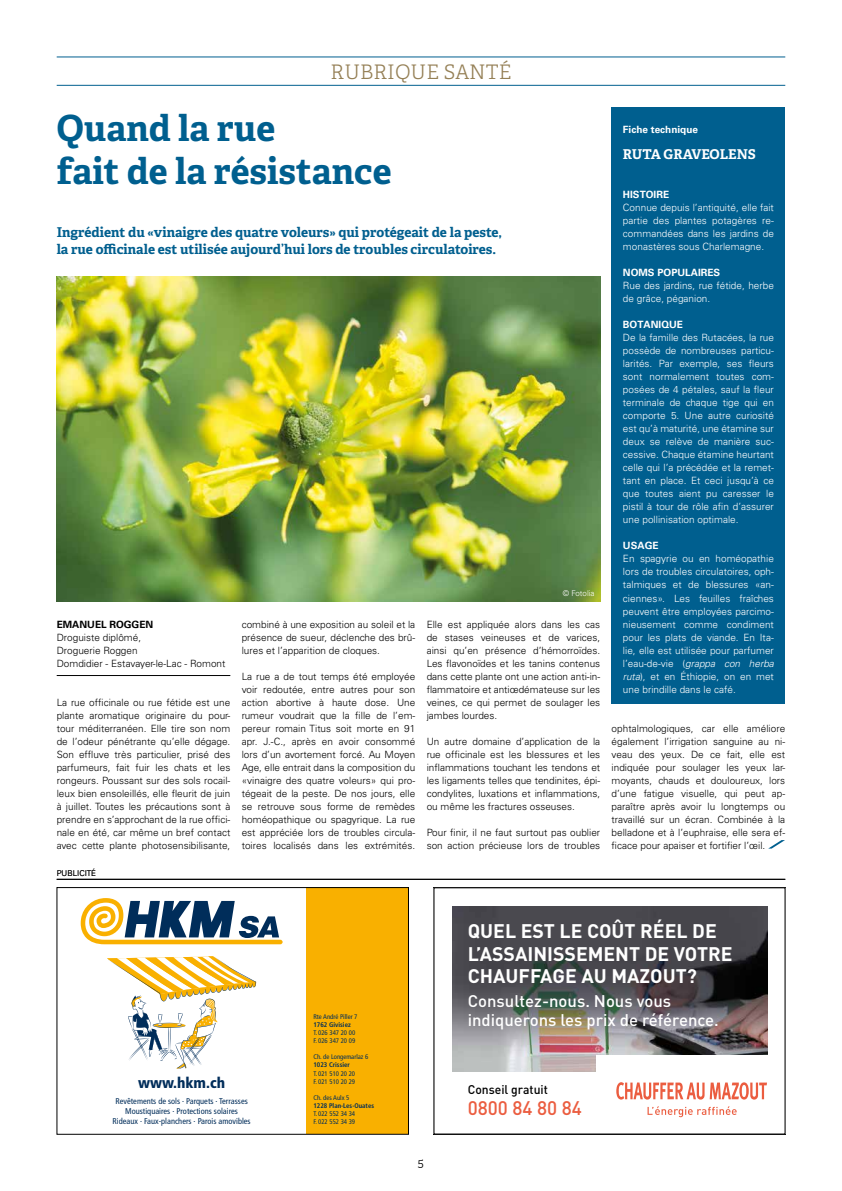
<style>
.page{position:relative;width:842px;height:1191px;background:#fff}
.page>*{position:absolute;margin:0;border:0;box-sizing:border-box;transform-origin:0 0}
.t1{font:700 36px/43.2px "Adelle Basic";color:#005f8f}
.t2{font:300 20px "Adelle Basic";color:#958056}
.t3{font:700 19.4px/22.2px "DIN";color:#fff}
.t4{font:500 19.4px "DIN";color:#eb5d40}
.t5{font:500 16.7px/18.8px "DIN";color:#fff}
.t6{font:900 condensed 15.1px "Frutiger";color:#002d5a}
.t7{font:700 13.5px/16.2px "Adelle Basic";color:#005f8f}
.t8{font:700 13.5px "Adelle Basic";color:#fff}
.t9{font:500 12.5px "DIN";color:#000}
.t10{font:300 12px "Adelle Basic";color:#000}
.t11{font:300 10px/13px "Univers";color:#000;text-align:justify}
.t12{font:300 10px/13px "Univers";color:#fff;text-align:justify}
.t13{font:700 10px "Univers";color:#fff}
.t14{font:700 10px "Univers";color:#000}
.t15{font:condensed 8.4px/10.1px "Frutiger";color:#002d5a;text-align:center}
.t16{font:300 8px "Univers";color:#000}
.t17{font:300 8px "Univers";color:#fff}
.t18{font:condensed 6.7px/8px "Frutiger";color:#002d5a}
.t19{font:700 condensed 6.7px "Frutiger";color:#002d5a}
.s1{font-style:italic}
</style>
<div class="page">
<hr style="left:57px;top:879px;width:728px;height:1px;background:#000">
<hr style="left:57px;top:85px;width:728px;height:1px;background:#005f8f">
<hr style="left:57px;top:57px;width:728px;height:1px;background:#005f8f">
<hr style="left:57px;top:675px;width:173px;height:1px;background:#000">
<svg style="left:769px;top:840px;width:16px;height:8px"></svg>
<img style="left:57px;top:276px;width:543px;height:325px">
<div style="left:612px;top:107px;width:173px;height:597px;background:#005f8f"></div>
<div style="left:306px;top:887px;width:102px;height:247px;background:#f9b000"></div>
<svg style="left:81px;top:898px;width:202px;height:46px"></svg>
<svg style="left:107px;top:956px;width:149px;height:112px"></svg>
<div style="left:57px;top:887px;width:352px;height:247px;border:1px solid #000"></div>
<img style="left:452px;top:906px;width:315px;height:166px">
<div style="left:596px;top:1055px;width:175px;height:20px;background:#fff"></div>
<svg style="left:647px;top:1106px;width:90px;height:11px"></svg>
<svg style="left:616px;top:1082px;width:88px;height:17px"></svg>
<svg style="left:710px;top:1082px;width:57px;height:17px"></svg>
<h2 class="t2" style="left:331px;top:59px;width:182px">RUBRIQUE SANTÉ</h2>
<h1 class="t1" style="left:57px;top:107px;width:336px">Quand la rue<br>fait de la résistance</h1>
<h3 class="t7" style="left:57px;top:224px;width:447px">Ingrédient du «vinaigre des quatre voleurs» qui protégeait de la peste, la rue officinale est utilisée aujourd’hui lors de troubles circulatoires.</h3>
<p class="t17" style="left:563px;top:588px;width:33px">© Fotolia</p>
<p class="t14" style="left:57px;top:618px;width:98px">EMANUEL ROGGEN</p>
<p class="t11" style="left:57px;top:630px;width:170px;text-align:left">Droguiste diplômé,<br>Droguerie Roggen<br>Domdidier - Estavayer-le-Lac - Romont</p>
<p class="t11" style="left:57px;top:695px;width:175px">La rue officinale ou rue fétide est une plante aromatique originaire du pour&shy;tour méditerranéen. Elle tire son nom de l’odeur pénétrante qu’elle dégage.<br>Son effluve très particulier, prisé des parfumeurs, fait fuir les chats et les rongeurs. Poussant sur des sols rocail&shy;leux bien ensoleillés, elle fleurit de juin à juillet. Toutes les précautions sont à prendre en s’approchant de la rue offici&shy;nale en été, car même un bref contact avec cette plante photosensibilisante,</p>
<p class="t16" style="left:57px;top:868px;width:41px">PUBLICITÉ</p>
<p class="t11" style="left:242px;top:617px;width:175px">combiné à une exposition au soleil et la présence de sueur, déclenche des brû&shy;lures et l’apparition de cloques.</p>
<p class="t11" style="left:242px;top:669px;width:175px">La rue a de tout temps été employée voir redoutée, entre autres pour son action abortive à haute dose. Une rumeur voudrait que la fille de l’em&shy;pereur romain Titus soit morte en 91 apr. J.-C., après en avoir consommé lors d’un avortement forcé. Au Moyen Age, elle entrait dans la composition du «vinaigre des quatre voleurs» qui pro&shy;tégeait de la peste. De nos jours, elle se retrouve sous forme de remèdes homéopathique ou spagyrique. La rue est appréciée lors de troubles circula&shy;toires localisés dans les extrémités.</p>
<p class="t11" style="left:427px;top:617px;width:175px">Elle est appliquée alors dans les cas de stases veineuses et de varices, ainsi qu’en présence d’hémorroïdes.<br>Les flavonoïdes et les tanins contenus dans cette plante ont une action anti-in&shy;flammatoire et antiœdémateuse sur les veines, ce qui permet de soulager les jambes lourdes.</p>
<p class="t11" style="left:427px;top:734px;width:175px">Un autre domaine d’application de la rue officinale est les blessures et les inflammations touchant les tendons et les ligaments telles que tendinites, épi&shy;condylites, luxations et inflammations, ou même les fractures osseuses.</p>
<p class="t11" style="left:427px;top:825px;width:175px">Pour finir, il ne faut surtout pas oublier son action précieuse lors de troubles</p>
<p class="t13" style="left:623px;top:124px;width:77px">Fiche technique</p>
<h3 class="t8" style="left:623px;top:146px;width:134px">RUTA GRAVEOLENS</h3>
<p class="t13" style="left:623px;top:189px;width:48px">HISTOIRE</p>
<p class="t12" style="left:623px;top:201px;width:152px">Connue depuis l’antiquité, elle fait partie des plantes potagères re&shy;commandées dans les jardins de monastères sous Charlemagne.</p>
<p class="t13" style="left:623px;top:267px;width:99px">NOMS POPULAIRES</p>
<p class="t12" style="left:623px;top:279px;width:152px">Rue des jardins, rue fétide, herbe de grâce, péganion.</p>
<p class="t13" style="left:623px;top:319px;width:62px">BOTANIQUE</p>
<p class="t12" style="left:623px;top:331px;width:152px">De la famille des Rutacées, la rue possède de nombreuses particu&shy;larités. Par exemple, ses fleurs sont normalement toutes com&shy;posées de 4 pétales, sauf la fleur terminale de chaque tige qui en comporte 5. Une autre curiosité est qu’à maturité, une étamine sur deux se relève de manière suc&shy;cessive. Chaque étamine heurtant celle qui l’a précédée et la remet&shy;tant en place. Et ceci jusqu’à ce que toutes aient pu caresser le pistil à tour de rôle afin d’assurer une pollinisation optimale.</p>
<p class="t13" style="left:623px;top:540px;width:37px">USAGE</p>
<p class="t12" style="left:623px;top:552px;width:152px">En spagyrie ou en homéopathie lors de troubles circulatoires, oph&shy;talmiques et de blessures «an&shy;ciennes». Les feuilles fraîches peuvent être employées parcimo&shy;nieusement comme condiment pour les plats de viande. En Ita&shy;lie, elle est utilisée pour parfumer l’eau-de-vie (<span class="s1">grappa con herba ruta</span>), et en Éthiopie, on en met une brindille dans le café.</p>
<p class="t11" style="left:612px;top:721px;width:175px">ophtalmologiques, car elle améliore également l’irrigation sanguine au ni&shy;veau des yeux. De ce fait, elle est indiquée pour soulager les yeux lar&shy;moyants, chauds et douloureux, lors d’une fatigue visuelle, qui peut ap&shy;paraître après avoir lu longtemps ou travaillé sur un écran. Combinée à la belladone et à l’euphraise, elle sera ef&shy;ficace pour apaiser et fortifier l’œil.</p>
<h3 class="t6" style="left:138px;top:1073px;width:89px">www.hkm.ch</h3>
<p class="t15" style="left:113px;top:1095px;width:140px">Revêtements de sols · Parquets · Terrasses<br>Moustiquaires · Protections solaires<br>Rideaux · Faux-planchers · Parois amovibles</p>
<p class="t18" style="left:313px;top:1013px;width:46px">Rte André Piller 7</p>
<p class="t19" style="left:313px;top:1021px;width:39px">1762 Givisiez</p>
<p class="t18" style="left:313px;top:1029px;width:43px">T. 026 347 20 00<br>F. 026 347 20 09</p>
<p class="t18" style="left:313px;top:1053px;width:56px">Ch. de Longemarlaz 6</p>
<p class="t19" style="left:313px;top:1061px;width:38px">1023 Crissier</p>
<p class="t18" style="left:313px;top:1069px;width:43px">T. 021 510 20 20<br>F. 021 510 20 29</p>
<p class="t18" style="left:313px;top:1093px;width:37px">Ch. des Aulx 5</p>
<p class="t19" style="left:313px;top:1101px;width:62px">1228 Plan-Les-Ouates</p>
<p class="t18" style="left:313px;top:1109px;width:43px">T. 022 552 34 34<br>F. 022 552 34 39</p>
<p class="t10" style="left:418px;top:1155px;width:8px">5</p>
<h3 class="t3" style="left:468px;top:919px;width:266px">QUEL EST LE COÛT RÉEL DE<br>L’ASSAINISSEMENT DE VOTRE<br>CHAUFFAGE AU MAZOUT?</h3>
<h3 class="t5" style="left:468px;top:991px;width:253px">Consultez-nous. Nous vous indiquerons les prix de référence.</h3>
<p class="t9" style="left:468px;top:1081px;width:82px">Conseil gratuit</p>
<h3 class="t4" style="left:468px;top:1095px;width:116px">0800 84 80 84</h3>
</div>
